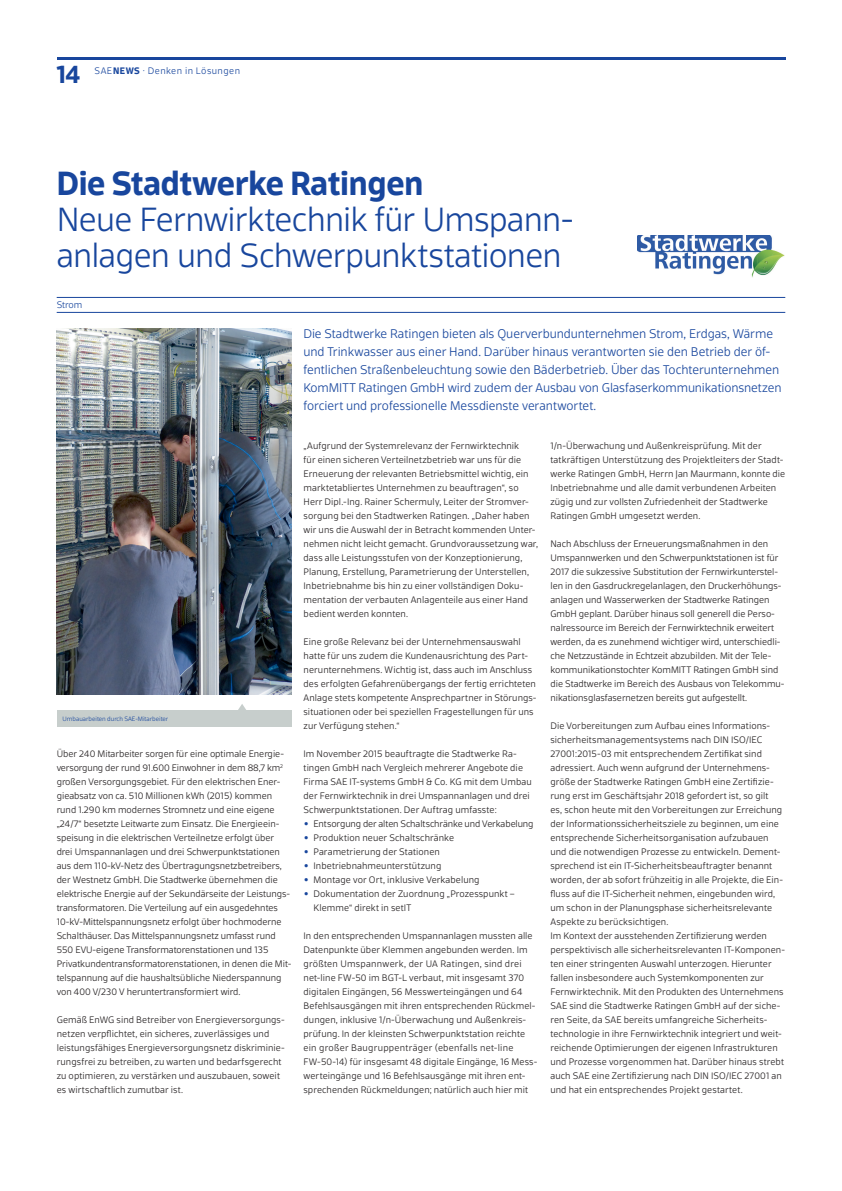
<style>
.page{position:relative;width:842px;height:1191px;background:#fff}
.page>*{position:absolute;margin:0;border:0;box-sizing:border-box;transform-origin:0 0}
.t1{font:300 32px/36px "Scuba Pro";letter-spacing:-.025em;color:#18469d}
.t2{font:700 32px "Scuba Pro";letter-spacing:-.005em;color:#18469d}
.t3{font:700 24px "Scuba Pro";color:#18469d}
.t4{font:300 12px/18px "Scuba Pro";letter-spacing:-.005em;color:#18469d}
.t5{font:300 9px/14px "Scuba Pro";letter-spacing:.005em;color:#231f20}
.t6{font:300 9px "Scuba Pro";letter-spacing:.045em;color:#18469d}
.t7{font:300 6px "Scuba Pro";color:#18469d}
.s1{font-weight:700}
.s2{font-weight:700;color:#18469d}
</style>
<div class="page">
<hr style="left:57px;top:297px;width:728px;height:1px;background:#18469d">
<hr style="left:57px;top:312px;width:728px;height:1px;background:#18469d">
<img style="left:57px;top:329px;width:235px;height:365px">
<img style="left:638px;top:235px;width:147px;height:42px">
<div style="left:57px;top:710px;width:235px;height:16px;background:#c7cecc"></div>
<svg style="left:238px;top:704px;width:8px;height:6px"></svg>
<hr style="left:57px;top:57px;width:728px;height:3px;background:#18469d">
<h2 class="t3" style="left:57px;top:59px;width:26px">14</h2>
<p class="t6" style="left:95px;top:65px;width:147px">SAE<span class="s1">NEWS</span> · Denken in Lösungen</p>
<h1 class="t2" style="left:57px;top:164px;width:368px">Die Stadtwerke Ratingen</h1>
<h1 class="t1" style="left:57px;top:201px;width:518px">Neue Fernwirktechnik für Umspann&shy;anlagen und Schwerpunktstationen</h1>
<p class="t6" style="left:57px;top:300px;width:27px">Strom</p>
<p class="t7" style="left:63px;top:715px;width:107px">Umbauarbeiten durch SAE-Mitarbeiter</p>
<p class="t5" style="left:57px;top:746px;width:236px">Über 240 Mitarbeiter sorgen für eine optimale Energie&shy;versorgung der rund 91.600 Einwohner in dem 88,7 km<sup>2 </sup>großen Versorgungsgebiet. Für den elektrischen Ener&shy;gieabsatz von ca. 510 Millionen kWh (2015) kommen rund 1.290 km modernes Stromnetz und eine eigene „24/7“ besetzte Leitwarte zum Einsatz. Die Energieein&shy;speisung in die elektrischen Verteilnetze erfolgt über drei Umspannanlagen und drei Schwerpunktstationen aus dem 110-kV-Netz des Übertragungsnetzbetreibers, der Westnetz GmbH. Die Stadtwerke übernehmen die elektrische Energie auf der Sekundärseite der Leistungs&shy;transformatoren. Die Verteilung auf ein ausgedehntes 10-kV-Mittelspannungsnetz erfolgt über hochmoderne Schalthäuser. Das Mittelspannungsnetz umfasst rund 550 EVU-eigene Transformatorenstationen und 135<br>Privatkundentransformatorenstationen, in denen die Mit&shy;telspannung auf die haushaltsübliche Niederspannung von 400 V/230 V heruntertransformiert wird.</p>
<p class="t5" style="left:57px;top:1012px;width:229px">Gemäß EnWG sind Betreiber von Energieversorgungs&shy;netzen verpflichtet, ein sicheres, zuverlässiges und leistungsfähiges Energieversorgungsnetz diskriminie&shy;rungsfrei zu betreiben, zu warten und bedarfsgerecht zu optimieren, zu verstärken und auszubauen, soweit es wirtschaftlich zumutbar ist.</p>
<p class="t4" style="left:303px;top:325px;width:480px">Die Stadtwerke Ratingen bieten als Querverbundunternehmen Strom, Erdgas, Wärme und Trinkwasser aus einer Hand. Darüber hinaus verantworten sie den Betrieb der öf&shy;fentlichen Straßenbeleuchtung sowie den Bäderbetrieb. Über das Tochterunternehmen KomMITT Ratingen GmbH wird zudem der Ausbau von Glasfaserkommunikationsnetzen forciert und professionelle Messdienste verantwortet.</p>
<p class="t5" style="left:550px;top:438px;width:236px">1/n-Überwachung und Außenkreisprüfung. Mit der tatkräftigen Unterstützung des Projektleiters der Stadt&shy;werke Ratingen GmbH, Herrn Jan Maurmann, konnte die Inbetriebnahme und alle damit verbundenen Arbeiten zügig und zur vollsten Zufriedenheit der Stadtwerke Ratingen GmbH umgesetzt werden.</p>
<p class="t5" style="left:550px;top:536px;width:236px">Nach Abschluss der Erneuerungsmaßnahmen in den Umspannwerken und den Schwerpunktstationen ist für 2017 die sukzessive Substitution der Fernwirkunterstel&shy;len in den Gasdruckregelanlagen, den Druckerhöhungs&shy;anlagen und Wasserwerken der Stadtwerke Ratingen GmbH geplant. Darüber hinaus soll generell die Perso&shy;nalressource im Bereich der Fernwirktechnik erweitert werden, da es zunehmend wichtiger wird, unterschiedli&shy;che Netzzustände in Echtzeit abzubilden. Mit der Tele&shy;kommunikationstochter KomMITT Ratingen GmbH sind die Stadtwerke im Bereich des Ausbaus von Telekommu&shy;nikationsglasfasernetzen bereits gut aufgestellt.</p>
<p class="t5" style="left:550px;top:718px;width:236px">Die Vorbereitungen zum Aufbau eines Informations&shy;sicherheitsmanagementsystems nach DIN ISO/IEC 27001:2015-03 mit entsprechendem Zertifikat sind adressiert. Auch wenn aufgrund der Unternehmens&shy;größe der Stadtwerke Ratingen GmbH eine Zertifizie&shy;rung erst im Geschäftsjahr 2018 gefordert ist, so gilt<br>es, schon heute mit den Vorbereitungen zur Erreichung der Informationssicherheitsziele zu beginnen, um eine entsprechende Sicherheitsorganisation aufzubauen und die notwendigen Prozesse zu entwickeln. Dement&shy;sprechend ist ein IT-Sicherheitsbeauftragter benannt worden, der ab sofort frühzeitig in alle Projekte, die Ein&shy;fluss auf die IT-Sicherheit nehmen, eingebunden wird, um schon in der Planungsphase sicherheitsrelevante Aspekte zu berücksichtigen.<br>Im Kontext der ausstehenden Zertifizierung werden perspektivisch alle sicherheitsrelevanten IT-Komponen&shy;ten einer stringenten Auswahl unterzogen. Hierunter fallen insbesondere auch Systemkomponenten zur Fernwirktechnik. Mit den Produkten des Unternehmens SAE sind die Stadtwerke Ratingen GmbH auf der siche&shy;ren Seite, da SAE bereits umfangreiche Sicherheits&shy;technologie in ihre Fernwirktechnik integriert und weit&shy;reichende Optimierungen der eigenen Infrastrukturen und Prozesse vorgenommen hat. Darüber hinaus strebt auch SAE eine Zertifizierung nach DIN ISO/IEC 27001 an und hat ein entsprechendes Projekt gestartet.</p>
<p class="t5" style="left:304px;top:438px;width:236px">„Aufgrund der Systemrelevanz der Fernwirktechnik<br>für einen sicheren Verteilnetzbetrieb war uns für die Erneuerung der relevanten Betriebsmittel wichtig, ein marktetabliertes Unternehmen zu beauftragen“, so Herr Dipl.-Ing. Rainer Schermuly, Leiter der Stromver&shy;sorgung bei den Stadtwerken Ratingen. „Daher haben wir uns die Auswahl der in Betracht kommenden Unter&shy;nehmen nicht leicht gemacht. Grundvoraussetzung war, dass alle Leistungsstufen von der Konzeptionierung, Planung, Erstellung, Parametrierung der Unterstellen, Inbetriebnahme bis hin zu einer vollständigen Doku&shy;mentation der verbauten Anlagenteile aus einer Hand bedient werden konnten.</p>
<p class="t5" style="left:304px;top:634px;width:235px">Eine große Relevanz bei der Unternehmensauswahl hatte für uns zudem die Kundenausrichtung des Part&shy;nerunternehmens. Wichtig ist, dass auch im Anschluss des erfolgten Gefahrenübergangs der fertig errichteten Anlage stets kompetente Ansprechpartner in Störungs&shy;situationen oder bei speziellen Fragestellungen für uns zur Verfügung stehen.“</p>
<p class="t5" style="left:304px;top:746px;width:230px">Im November 2015 beauftragte die Stadtwerke Ra&shy;tingen GmbH nach Vergleich mehrerer Angebote die Firma SAE IT-systems GmbH &amp; Co. KG mit dem Umbau der Fernwirktechnik in drei Umspannanlagen und drei Schwerpunktstationen. Der Auftrag umfasste:</p>
<p class="t5" style="left:304px;top:816px;width:232px"><span class="s2">•</span> Entsorgung der alten Schaltschränke und Verkabelung</p>
<p class="t5" style="left:304px;top:830px;width:152px"><span class="s2">•</span> Produktion neuer Schaltschränke</p>
<p class="t5" style="left:304px;top:844px;width:138px"><span class="s2">•</span> Parametrierung der Stationen</p>
<p class="t5" style="left:304px;top:858px;width:139px"><span class="s2">•</span> Inbetriebnahmeunterstützung</p>
<p class="t5" style="left:304px;top:872px;width:177px"><span class="s2">•</span> Montage vor Ort, inklusive Verkabelung</p>
<p class="t5" style="left:313px;top:886px;width:203px;text-indent:-10px"><span class="s2">•</span> Dokumentation der Zuordnung „Prozesspunkt –<br>Klemme“ direkt in setIT</p>
<p class="t5" style="left:304px;top:928px;width:235px">In den entsprechenden Umspannanlagen mussten alle Datenpunkte über Klemmen angebunden werden. Im größten Umspannwerk, der UA Ratingen, sind drei net-line FW-50 im BGT-L verbaut, mit insgesamt 370 digitalen Eingängen, 56 Messwerteingängen und 64<br>Befehlsausgängen mit ihren entsprechenden Rückmel&shy;dungen, inklusive 1/n-Überwachung und Außenkreis&shy;prüfung. In der kleinsten Schwerpunktstation reichte ein großer Baugruppenträger (ebenfalls net-line FW-50-14) für insgesamt 48 digitale Eingänge, 16 Mess&shy;werteingänge und 16 Befehlsausgänge mit ihren ent&shy;sprechenden Rückmeldungen; natürlich auch hier mit</p>
</div>
